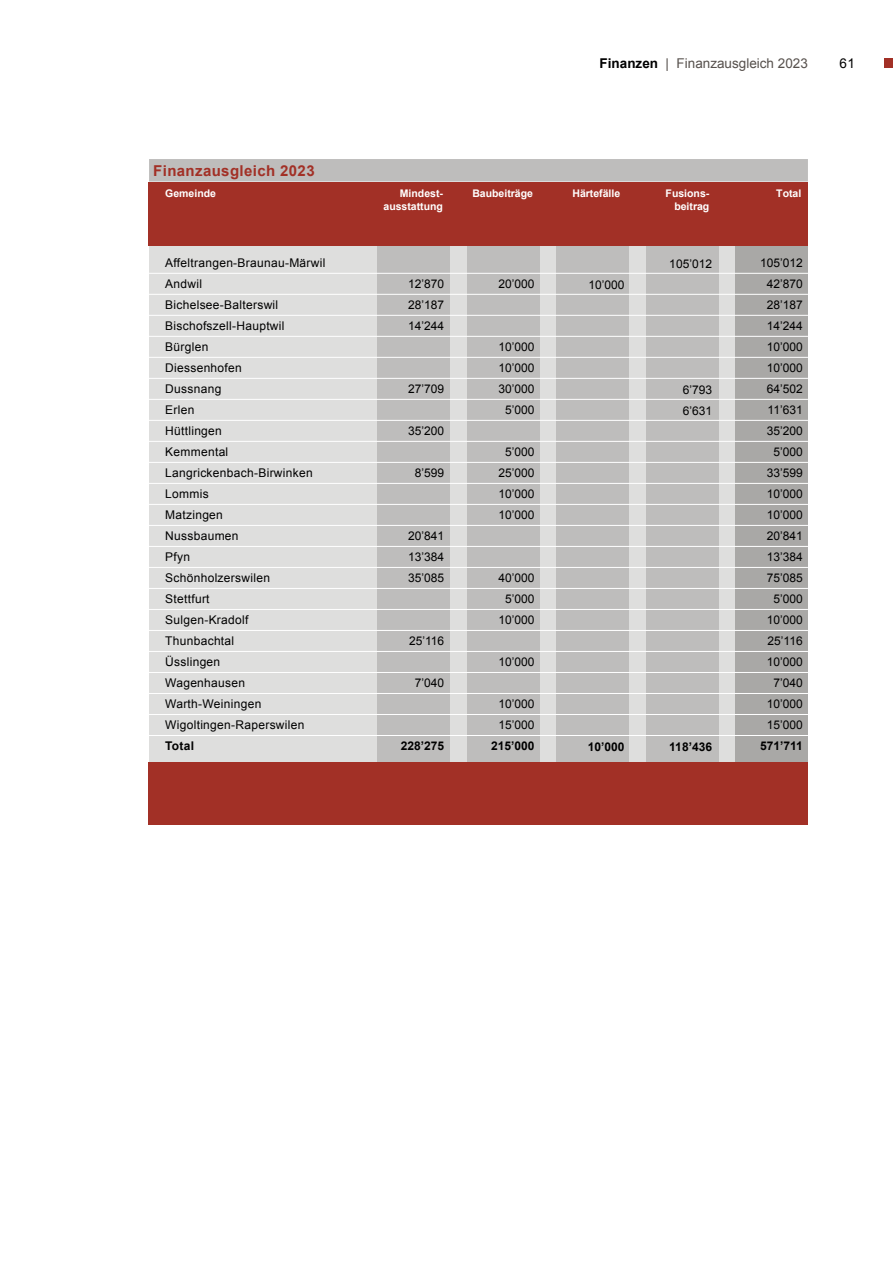
<style>
.page{position:relative;width:893px;height:1263px;background:#fff}
.page>*{position:absolute;margin:0;border:0;box-sizing:border-box;transform-origin:0 0}
.t1{font:700 15px "Arial";letter-spacing:.025em;color:#a23026}
.t2{font:13.5px "Arial";color:#57514d}
.t3{font:13.5px "Arial";color:#000}
.t4{font:12px/21px "Arial";letter-spacing:.025em;color:#000;text-align:justify}
.t5{font:12px/21px "Arial";color:#000;text-align:center}
.t6{font:700 12px "Arial";color:#000}
.t7{font:700 10.5px/12.6px "Arial";color:#fff;text-align:right}
.s1{font-weight:700;color:#000}
</style>
<div class="page">
<div style="left:884px;top:58px;width:9px;height:10px;background:#a23026"></div>
<div style="left:149px;top:234px;width:659px;height:541px;background:#dededd"></div>
<div style="left:467px;top:244px;width:72px;height:531px;background:#bebdbc"></div>
<div style="left:735px;top:243px;width:73px;height:531px;background:#a9a8a6"></div>
<div style="left:646px;top:243px;width:72px;height:531px;background:#bebdbc"></div>
<div style="left:556px;top:242px;width:73px;height:533px;background:#bebdbc"></div>
<div style="left:377px;top:241px;width:73px;height:535px;background:#bebdbc"></div>
<div style="left:149px;top:182px;width:659px;height:63px;background:#a23026"></div>
<div style="left:149px;top:159px;width:659px;height:23px;background:#bebdbc"></div>
<hr style="left:149px;top:273px;width:659px;height:1px;background:#fff">
<hr style="left:145px;top:294px;width:663px;height:1px;background:#fff">
<hr style="left:145px;top:315px;width:663px;height:1px;background:#fff">
<hr style="left:145px;top:336px;width:663px;height:1px;background:#fff">
<hr style="left:145px;top:357px;width:663px;height:1px;background:#fff">
<hr style="left:145px;top:378px;width:663px;height:1px;background:#fff">
<hr style="left:145px;top:399px;width:663px;height:1px;background:#fff">
<hr style="left:145px;top:420px;width:663px;height:1px;background:#fff">
<hr style="left:145px;top:441px;width:663px;height:1px;background:#fff">
<hr style="left:145px;top:462px;width:663px;height:1px;background:#fff">
<hr style="left:145px;top:483px;width:663px;height:1px;background:#fff">
<hr style="left:145px;top:504px;width:663px;height:1px;background:#fff">
<hr style="left:145px;top:525px;width:663px;height:1px;background:#fff">
<hr style="left:145px;top:546px;width:663px;height:1px;background:#fff">
<hr style="left:145px;top:567px;width:663px;height:1px;background:#fff">
<hr style="left:145px;top:588px;width:663px;height:1px;background:#fff">
<hr style="left:145px;top:609px;width:663px;height:1px;background:#fff">
<hr style="left:145px;top:630px;width:663px;height:1px;background:#fff">
<hr style="left:145px;top:651px;width:663px;height:1px;background:#fff">
<hr style="left:145px;top:672px;width:663px;height:1px;background:#fff">
<hr style="left:145px;top:693px;width:663px;height:1px;background:#fff">
<hr style="left:145px;top:714px;width:663px;height:1px;background:#fff">
<hr style="left:145px;top:735px;width:663px;height:1px;background:#fff">
<div style="left:149px;top:762px;width:659px;height:63px;background:#a23026"></div>
<p class="t1" style="left:153px;top:161px;width:163px">Finanzausgleich 2023</p>
<p class="t7" style="left:165px;top:187px;width:52px">Gemeinde</p>
<p class="t4" style="left:165px;top:253px;width:162px;text-align:left">Affeltrangen-Braunau-Märwil<br>Andwil<br>Bichelsee-Balterswil<br>Bischofszell-Hauptwil<br>Bürglen<br>Diessenhofen<br>Dussnang<br>Erlen<br>Hüttlingen<br>Kemmental<br>Langrickenbach-Birwinken<br>Lommis<br>Matzingen<br>Nussbaumen<br>Pfyn<br>Schönholzerswilen<br>Stettfurt<br>Sulgen-Kradolf<br>Thunbachtal<br>Üsslingen<br>Wagenhausen<br>Warth-Weiningen<br>Wigoltingen-Raperswilen</p>
<p class="t6" style="left:165px;top:738px;width:30px">Total</p>
<p class="t2" style="left:600px;top:54px;width:210px"><span class="s1">Finanzen</span> | Finanzausgleich 2023</p>
<p class="t3" style="left:840px;top:54px;width:17px">61</p>
<p class="t7" style="left:400px;top:187px;width:44px">Mindest-</p>
<p class="t7" style="left:472px;top:187px;width:62px">Baubeiträge</p>
<p class="t7" style="left:572px;top:187px;width:49px">Härtefälle</p>
<p class="t7" style="left:776px;top:187px;width:27px">Total</p>
<p class="t7" style="left:383px;top:200px;width:61px">ausstattung</p>
<p class="t7" style="left:666px;top:188px;width:45px">Fusions&shy;beitrag</p>
<p class="t4" style="left:408px;top:274px;width:38px">12’870<br>28’187<br>14’244</p>
<p class="t4" style="left:408px;top:379px;width:38px">27’709</p>
<p class="t4" style="left:408px;top:421px;width:38px">35’200</p>
<p class="t4" style="left:415px;top:463px;width:31px">8’599</p>
<p class="t4" style="left:408px;top:526px;width:38px">20’841<br>13’384<br>35’085</p>
<p class="t4" style="left:409px;top:631px;width:37px">25’116</p>
<p class="t4" style="left:415px;top:673px;width:31px">7’040</p>
<p class="t6" style="left:401px;top:738px;width:45px">228’275</p>
<p class="t4" style="left:498px;top:274px;width:38px">20’000</p>
<p class="t5" style="left:498px;top:337px;width:38px">10’000<br>10’000<br>30’000<br>5’000</p>
<p class="t5" style="left:498px;top:442px;width:38px">5’000<br>25’000<br>10’000<br>10’000</p>
<p class="t5" style="left:498px;top:568px;width:38px">40’000<br>5’000<br>10’000</p>
<p class="t4" style="left:498px;top:652px;width:38px">10’000</p>
<p class="t5" style="left:498px;top:694px;width:38px;text-align:left">10’000<br>15’000</p>
<p class="t6" style="left:491px;top:738px;width:45px">215’000</p>
<p class="t4" style="left:588px;top:274px;width:38px">10’000</p>
<p class="t4" style="left:669px;top:254px;width:44px">105’012</p>
<p class="t4" style="left:683px;top:380px;width:31px">6’793<br>6’631</p>
<p class="t6" style="left:588px;top:739px;width:38px">10’000</p>
<p class="t6" style="left:669px;top:739px;width:44px">118’436</p>
<p class="t5" style="left:760px;top:253px;width:44px;text-align:right">105’012<br>42’870<br>28’187<br>14’244<br>10’000<br>10’000<br>64’502<br>11’631<br>35’200<br>5’000<br>33’599<br>10’000<br>10’000<br>20’841<br>13’384<br>75’085<br>5’000<br>10’000<br>25’116<br>10’000<br>7’040<br>10’000<br>15’000</p>
<p class="t6" style="left:760px;top:738px;width:44px">571’711</p>
</div>
